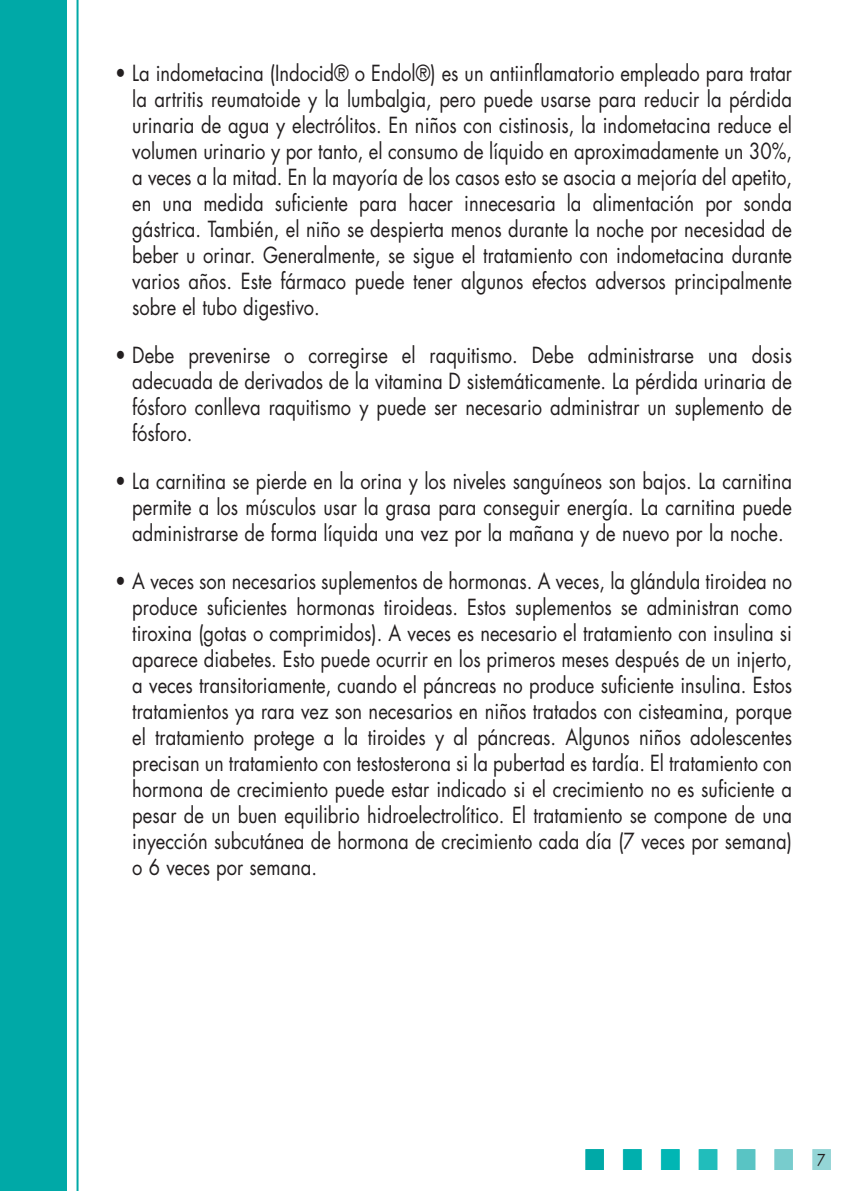
<style>
.page{position:relative;width:851px;height:1191px;background:#fff}
.page>*{position:absolute;margin:0;border:0;box-sizing:border-box;transform-origin:0 0}
.t1{font:30px "Zapf Dingbats";color:#00a9a7;scale:.88 1}
.t2{font:21.6px/26px "Futura";color:#231f20;text-align:justify;scale:.85 1}
.t3{font:16px "Futura";color:#231f20;scale:.85 1}
.s1{color:#00afad}
.s2{color:#00b6b4}
.s3{color:#21bdbb}
.s4{color:#59c4c4}
.s5{color:#78cccd}
.s6{color:#94d5d6}
</style>
<div class="page">
<div style="left:0;top:0;width:66px;height:1191px;background:#00a9a7"></div>
<hr style="left:76px;top:0;width:2px;height:1191px;background:#00a9a7">
<p class="t2" style="left:132px;top:62px;width:777px;text-indent:-17px">• La indometacina (Indocid® o Endol®) es un antiinflamatorio empleado para tratar la artritis reumatoide y la lumbalgia, pero puede usarse para reducir la pérdida urinaria de agua y electrólitos. En niños con cistinosis, la indometacina reduce el volumen urinario y por tanto, el consumo de líquido en aproximadamente un 30%, a veces a la mitad. En la mayoría de los casos esto se asocia a mejoría del apetito, en una medida suficiente para hacer innecesaria la alimentación por sonda gástrica. También, el niño se despierta menos durante la noche por necesidad de beber u orinar. Generalmente, se sigue el tratamiento con indometacina durante varios años. Este fármaco puede tener algunos efectos adversos principalmente sobre el tubo digestivo.</p>
<p class="t2" style="left:132px;top:344px;width:777px;text-indent:-17px">• Debe prevenirse o corregirse el raquitismo. Debe administrarse una dosis adecuada de derivados de la vitamina D sistemáticamente. La pérdida urinaria de fósforo conlleva raquitismo y puede ser necesario administrar un suplemento de fósforo.</p>
<p class="t2" style="left:132px;top:470px;width:777px;text-indent:-17px">• La carnitina se pierde en la orina y los niveles sanguíneos son bajos. La carnitina permite a los músculos usar la grasa para conseguir energía. La carnitina puede administrarse de forma líquida una vez por la mañana y de nuevo por la noche.</p>
<p class="t2" style="left:132px;top:570px;width:777px;text-indent:-17px">• A veces son necesarios suplementos de hormonas. A veces, la glándula tiroidea no produce suficientes hormonas tiroideas. Estos suplementos se administran como tiroxina (gotas o comprimidos). A veces es necesario el tratamiento con insulina si aparece diabetes. Esto puede ocurrir en los primeros meses después de un injerto, a veces transitoriamente, cuando el páncreas no produce suficiente insulina. Estos tratamientos ya rara vez son necesarios en niños tratados con cisteamina, porque el tratamiento protege a la tiroides y al páncreas. Algunos niños adolescentes precisan un tratamiento con testosterona si la pubertad es tardía. El tratamiento con hormona de crecimiento puede estar indicado si el crecimiento no es suficiente a pesar de un buen equilibrio hidroelectrolítico. El tratamiento se compone de una inyección subcutánea de hormona de crecimiento cada día (7 veces por semana) o 6 veces por semana.</p>
<h1 class="t1" style="left:584px;top:1145px;width:282px">■ <span class="s1">■</span><span class="s2">■</span><span class="s3">■</span><span class="s4">■</span><span class="s5">■</span><span class="s6">■</span></h1>
<p class="t3" style="left:817px;top:1152px;width:11px">7</p>
</div>
